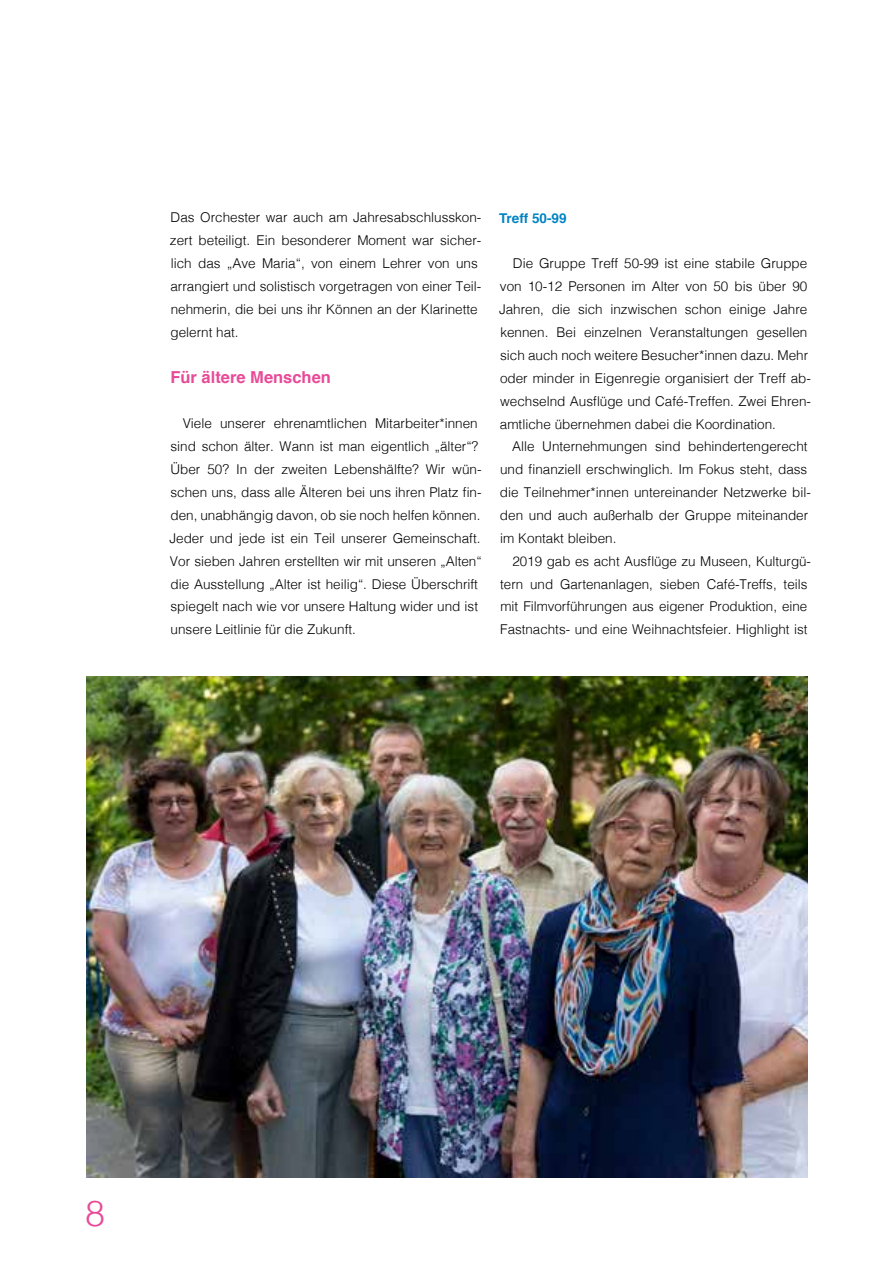
<style>
.page{position:relative;width:893px;height:1263px;background:#fff}
.page>*{position:absolute;margin:0;border:0;box-sizing:border-box;transform-origin:0 0}
.t1{font:300 36px "Helvetica";color:#e84a97}
.t2{font:700 16.5px "Helvetica";color:#e84a97}
.t3{font:300 13.5px/23px "Helvetica";color:#000}
.t4{font:700 13.5px "Helvetica";color:#0083c3}
</style>
<div class="page">
<img style="left:86px;top:677px;width:722px;height:501px">
<p class="t3" style="left:170px;top:205px;width:313px">Das Orchester war auch am Jahresabschlusskon&shy;zert beteiligt. Ein besonderer Moment war sicher&shy;lich das „Ave Maria“, von einem Lehrer von uns arrangiert und solistisch vorgetragen von einer Teil&shy;nehmerin, die bei uns ihr Können an der Klarinette gelernt hat.</p>
<p class="t2" style="left:170px;top:363px;width:162px">Für ältere Menschen</p>
<p class="t3" style="left:169px;top:411px;width:314px;text-indent:13px">Viele unserer ehrenamtlichen Mitarbeiter*innen sind schon älter. Wann ist man eigentlich „älter“?<br>Über 50? In der zweiten Lebenshälfte? Wir wün&shy;schen uns, dass alle Älteren bei uns ihren Platz fin&shy;den, unabhängig davon, ob sie noch helfen können.<br>Jeder und jede ist ein Teil unserer Gemeinschaft.<br>Vor sieben Jahren erstellten wir mit unseren „Alten“ die Ausstellung „Alter ist heilig“. Diese Überschrift spiegelt nach wie vor unsere Haltung wider und ist unsere Leitlinie für die Zukunft.</p>
<p class="t4" style="left:499px;top:207px;width:69px">Treff 50-99</p>
<p class="t3" style="left:499px;top:251px;width:314px;text-indent:14px">Die Gruppe Treff 50-99 ist eine stabile Gruppe von 10-12 Personen im Alter von 50 bis über 90<br>Jahren, die sich inzwischen schon einige Jahre kennen. Bei einzelnen Veranstaltungen gesellen sich auch noch weitere Besucher*innen dazu. Mehr oder minder in Eigenregie organisiert der Treff ab&shy;wechselnd Ausflüge und Café-Treffen. Zwei Ehren&shy;amtliche übernehmen dabei die Koordination.</p>
<p class="t3" style="left:500px;top:434px;width:313px;text-indent:12px">Alle Unternehmungen sind behindertengerecht und finanziell erschwinglich. Im Fokus steht, dass die Teilnehmer*innen untereinander Netzwerke bil&shy;den und auch außerhalb der Gruppe miteinander im Kontakt bleiben.</p>
<p class="t3" style="left:500px;top:549px;width:312px;text-indent:12px">2019 gab es acht Ausflüge zu Museen, Kulturgü&shy;tern und Gartenanlagen, sieben Café-Treffs, teils mit Filmvorführungen aus eigener Produktion, eine Fastnachts- und eine Weihnachtsfeier. Highlight ist</p>
<h1 class="t1" style="left:85px;top:1182px;width:22px">8</h1>
</div>
